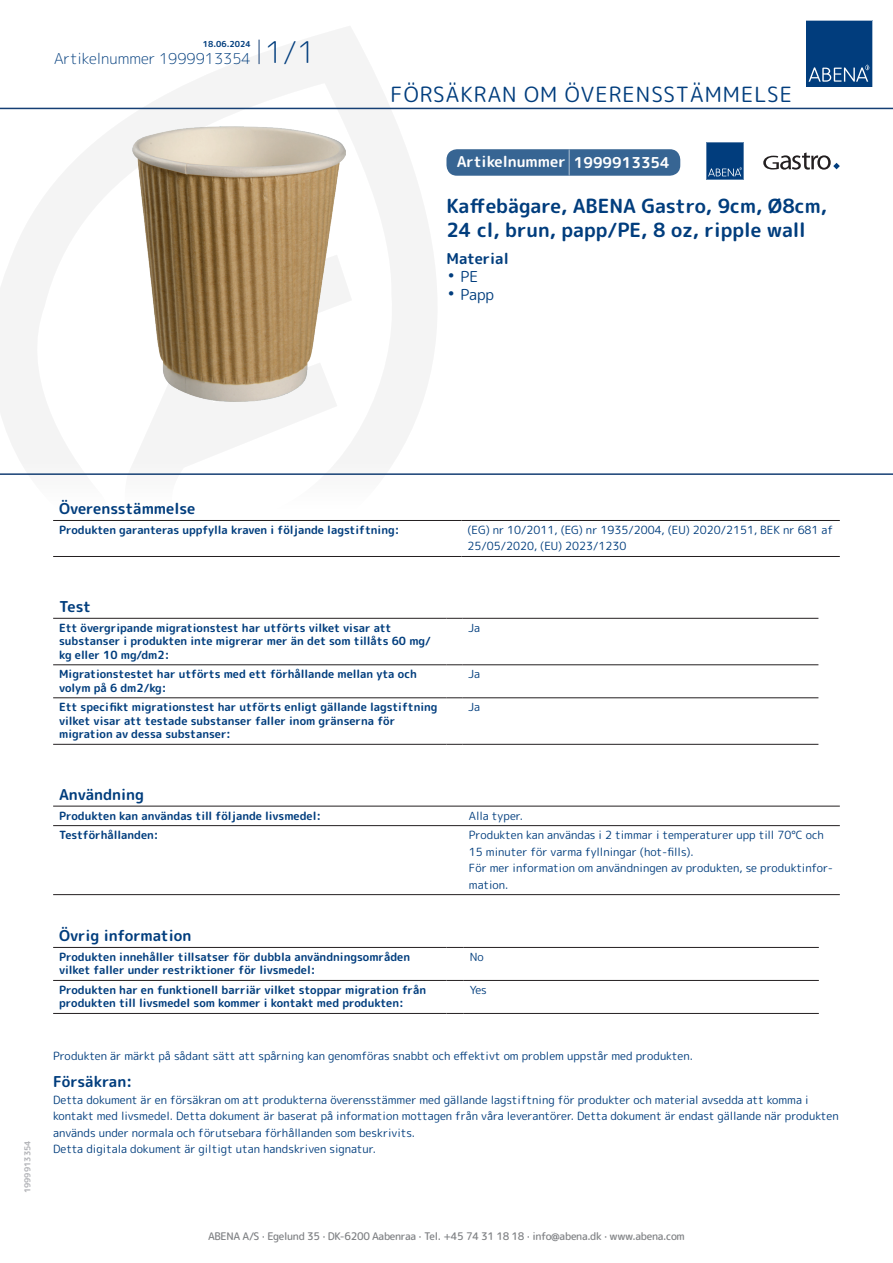
<style>
.page{position:relative;width:893px;height:1263px;background:#fff}
.page>*{position:absolute;margin:0;border:0;box-sizing:border-box;transform-origin:0 0}
.t1{font:300 30px "Rounded Mplus 1 c";color:#013d7d}
.t2{font:21px "Rounded Mplus 1 c";letter-spacing:.05em;color:#013d7d}
.t3{font:700 19.5px/24px "Rounded Mplus 1 c";color:#013d7d}
.t4{font:700 15px "Rounded Mplus 1 c";color:#013d7d}
.t5{font:700 15px "Rounded Mplus 1 c";color:#fff}
.t6{font:300 15px "Rounded Mplus 1 c";color:#013d7d}
.t7{font:15px "Rounded Mplus 1 c";color:#013d7d}
.t8{font:11.25px/16.5px "Rounded Mplus 1 c";color:#013d7d}
.t9{font:700 11.25px/13.5px "Rounded Mplus 1 c";color:#013d7d}
.t10{font:500 10.5px "Rounded Mplus 1 c";letter-spacing:-.03em;color:#808285}
.t11{font:700 8.25px "Rounded Mplus 1 c";color:#013d7d}
.t12{font:700 8.25px "Rounded Mplus 1 c";color:#b2b3b7}
.s1{font-size:25.5px}
.s2{font-size:21px}
</style>
<div class="page">
<svg style="left:0;top:26px;width:439px;height:438px"></svg>
<svg style="left:259px;top:40px;width:1px;height:24px"></svg>
<svg style="left:806px;top:20px;width:67px;height:67px;background:#144b86"></svg>
<hr style="left:0;top:473px;width:893px;height:2px;background:#153f74">
<hr style="left:0;top:108px;width:893px;height:1px;background:#153f74">
<img style="left:132px;top:127px;width:214px;height:275px">
<hr style="left:53px;top:520px;width:408px;height:1px;background:#231f20">
<hr style="left:461px;top:520px;width:379px;height:1px;background:#231f20">
<hr style="left:53px;top:556px;width:408px;height:1px;background:#231f20">
<hr style="left:461px;top:556px;width:379px;height:1px;background:#231f20">
<hr style="left:53px;top:618px;width:393px;height:1px;background:#231f20">
<svg style="left:446px;top:618px;width:16px;height:1px"></svg>
<hr style="left:462px;top:618px;width:356px;height:1px;background:#231f20">
<hr style="left:53px;top:664px;width:393px;height:1px;background:#231f20">
<svg style="left:446px;top:664px;width:16px;height:1px"></svg>
<hr style="left:462px;top:664px;width:356px;height:1px;background:#231f20">
<hr style="left:53px;top:697px;width:393px;height:1px;background:#231f20">
<svg style="left:446px;top:697px;width:16px;height:1px"></svg>
<hr style="left:462px;top:697px;width:356px;height:1px;background:#231f20">
<hr style="left:53px;top:744px;width:393px;height:1px;background:#231f20">
<svg style="left:446px;top:744px;width:16px;height:1px"></svg>
<hr style="left:462px;top:744px;width:356px;height:1px;background:#231f20">
<hr style="left:53px;top:806px;width:410px;height:1px;background:#231f20">
<hr style="left:463px;top:806px;width:377px;height:1px;background:#231f20">
<hr style="left:53px;top:825px;width:410px;height:1px;background:#231f20">
<hr style="left:463px;top:825px;width:377px;height:1px;background:#231f20">
<hr style="left:53px;top:894px;width:410px;height:1px;background:#231f20">
<hr style="left:463px;top:894px;width:377px;height:1px;background:#231f20">
<hr style="left:53px;top:947px;width:393px;height:1px;background:#231f20">
<svg style="left:446px;top:947px;width:18px;height:1px"></svg>
<hr style="left:464px;top:947px;width:355px;height:1px;background:#231f20">
<hr style="left:53px;top:980px;width:393px;height:1px;background:#231f20">
<svg style="left:446px;top:980px;width:18px;height:1px"></svg>
<hr style="left:464px;top:980px;width:355px;height:1px;background:#231f20">
<hr style="left:53px;top:1013px;width:393px;height:1px;background:#231f20">
<svg style="left:446px;top:1013px;width:18px;height:1px"></svg>
<hr style="left:464px;top:1013px;width:355px;height:1px;background:#231f20">
<div style="left:446px;top:149px;width:234px;height:27px;background:#376593;border-radius:10px"></div>
<svg style="left:706px;top:142px;width:38px;height:38px"></svg>
<svg style="left:763px;top:152px;width:77px;height:18px"></svg>
<p class="t11" style="left:203px;top:38px;width:49px">18.06.2024</p>
<h3 class="t6" style="left:54px;top:48px;width:198px">Artikelnummer 1999913354</h3>
<h1 class="t1" style="left:265px;top:31px;width:52px">1/1</h1>
<h2 class="t2" style="left:391px;top:80px;width:403px">FÖRSÄKRAN OM ÖVERENSSTÄMMELSE</h2>
<h3 class="t5" style="left:457px;top:151px;width:215px">Artikelnummer <span class="s1">|</span> 1999913354</h3>
<h3 class="t3" style="left:446px;top:194px;width:382px">Kaffebägare, ABENA Gastro, 9cm, Ø8cm,<br>24 cl, brun, papp/PE, 8 oz, ripple wall</h3>
<h3 class="t4" style="left:446px;top:248px;width:64px">Material</h3>
<h3 class="t7" style="left:446px;top:266px;width:33px"><span class="s2">•</span> PE</h3>
<h3 class="t7" style="left:446px;top:284px;width:49px"><span class="s2">•</span> Papp</h3>
<p class="t12" style="left:22px;top:1193px;width:54px;rotate:-90deg">1999913354</p>
<h3 class="t4" style="left:59px;top:498px;width:138px">Överensstämmelse</h3>
<p class="t9" style="left:59px;top:523px;width:342px">Produkten garanteras uppfylla kraven i följande lagstiftning:</p>
<p class="t8" style="left:467px;top:522px;width:367px">(EG) nr 10/2011, (EG) nr 1935/2004, (EU) 2020/2151, BEK nr 681 af<br>25/05/2020, (EU) 2023/1230</p>
<h3 class="t4" style="left:59px;top:596px;width:33px">Test</h3>
<p class="t9" style="left:59px;top:621px;width:373px">Ett övergripande migrationstest har utförts vilket visar att substanser i produkten inte migrerar mer än det som tillåts 60 mg/ kg eller 10 mg/dm2:</p>
<p class="t8" style="left:468px;top:619px;width:13px">Ja</p>
<p class="t9" style="left:59px;top:667px;width:359px">Migrationstestet har utförts med ett förhållande mellan yta och volym på 6 dm2/kg:</p>
<p class="t8" style="left:468px;top:666px;width:13px">Ja</p>
<p class="t9" style="left:59px;top:700px;width:380px">Ett specifikt migrationstest har utförts enligt gällande lagstiftning vilket visar att testade substanser faller inom gränserna för migration av dessa substanser:</p>
<p class="t8" style="left:468px;top:699px;width:13px">Ja</p>
<h3 class="t4" style="left:59px;top:784px;width:86px">Användning</h3>
<p class="t9" style="left:59px;top:809px;width:264px">Produkten kan användas till följande livsmedel:</p>
<p class="t8" style="left:469px;top:807px;width:55px">Alla typer.</p>
<p class="t9" style="left:59px;top:828px;width:101px">Testförhållanden:</p>
<p class="t8" style="left:469px;top:827px;width:366px">Produkten kan användas i 2 timmar i temperaturer upp till 70°C och 15 minuter för varma fyllningar (hot-fills).<br>För mer information om användningen av produkten, se produktinfor&shy;mation.</p>
<h3 class="t4" style="left:59px;top:925px;width:134px">Övrig information</h3>
<p class="t9" style="left:59px;top:950px;width:352px">Produkten innehåller tillsatser för dubbla användningsområden vilket faller under restriktioner för livsmedel:</p>
<p class="t8" style="left:470px;top:948px;width:15px">No</p>
<p class="t9" style="left:59px;top:983px;width:368px">Produkten har en funktionell barriär vilket stoppar migration från produkten till livsmedel som kommer i kontakt med produkten:</p>
<p class="t8" style="left:470px;top:981px;width:19px">Yes</p>
<p class="t8" style="left:53px;top:1048px;width:641px">Produkten är märkt på sådant sätt att spårning kan genomföras snabbt och effektivt om problem uppstår med produkten.</p>
<h3 class="t4" style="left:53px;top:1071px;width:81px">Försäkran:</h3>
<p class="t8" style="left:53px;top:1091px;width:787px">Detta dokument är en försäkran om att produkterna överensstämmer med gällande lagstiftning för produkter och material avsedda att komma i kontakt med livsmedel. Detta dokument är baserat på information mottagen från våra leverantörer. Detta dokument är endast gällande när produkten används under normala och förutsebara förhållanden som beskrivits.<br>Detta digitala dokument är giltigt utan handskriven signatur.</p>
<p class="t10" style="left:208px;top:1229px;width:478px">ABENA A/S · Egelund 35 · DK-6200 Aabenraa · Tel. +45 74 31 18 18 · info@abena.dk · www.abena.com</p>
</div>
